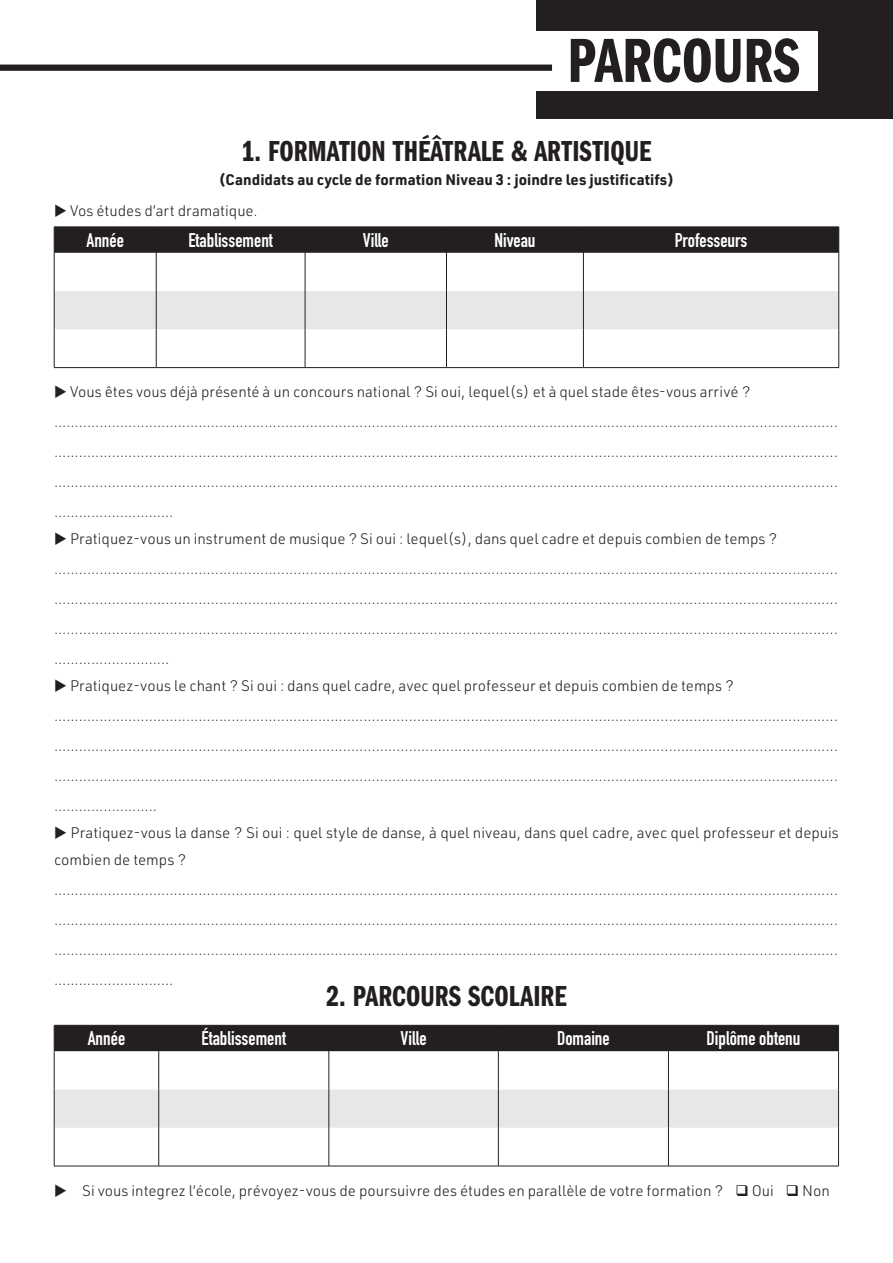
<style>
.page{position:relative;width:893px;height:1263px;background:#fff}
.page>*{position:absolute;margin:0;border:0;box-sizing:border-box;transform-origin:0 0}
.t1{font:64.5px "Franklin Gothic URW Com Dem";color:#231f20}
.sous_titre{font:30px "Franklin Gothic URW Com Dem";color:#231f20}
.corps_de_texte{font:700 19.5px "DIN Condensed";color:#fff}
.corps_de_texte-2{font:300 15px/30px "URWDIN";color:#231f20;text-align:justify}
.corps_de_texte-3{font:700 15px "URWDIN";color:#231f20}
</style>
<div class="page">
<div style="left:55px;top:291px;width:783px;height:38px;background:#e6e7e9"></div>
<div style="left:54px;top:227px;width:785px;height:26px;background:#231f20"></div>
<hr style="left:54px;top:253px;width:1px;height:38px;background:#231f20">
<hr style="left:156px;top:253px;width:1px;height:38px;background:#231f20">
<hr style="left:305px;top:253px;width:1px;height:38px;background:#231f20">
<hr style="left:446px;top:253px;width:1px;height:38px;background:#231f20">
<hr style="left:583px;top:253px;width:1px;height:38px;background:#231f20">
<hr style="left:838px;top:253px;width:1px;height:38px;background:#231f20">
<hr style="left:54px;top:291px;width:1px;height:38px;background:#231f20">
<hr style="left:156px;top:291px;width:1px;height:38px;background:#231f20">
<hr style="left:305px;top:291px;width:1px;height:38px;background:#231f20">
<hr style="left:446px;top:291px;width:1px;height:38px;background:#231f20">
<hr style="left:583px;top:291px;width:1px;height:38px;background:#231f20">
<hr style="left:838px;top:291px;width:1px;height:38px;background:#231f20">
<hr style="left:54px;top:329px;width:1px;height:38px;background:#231f20">
<hr style="left:156px;top:329px;width:1px;height:38px;background:#231f20">
<hr style="left:305px;top:329px;width:1px;height:38px;background:#231f20">
<hr style="left:446px;top:329px;width:1px;height:38px;background:#231f20">
<hr style="left:583px;top:329px;width:1px;height:38px;background:#231f20">
<hr style="left:838px;top:329px;width:1px;height:38px;background:#231f20">
<hr style="left:54px;top:367px;width:102px;height:1px;background:#231f20">
<hr style="left:156px;top:367px;width:149px;height:1px;background:#231f20">
<hr style="left:305px;top:367px;width:141px;height:1px;background:#231f20">
<hr style="left:446px;top:367px;width:137px;height:1px;background:#231f20">
<hr style="left:583px;top:367px;width:256px;height:1px;background:#231f20">
<div style="left:55px;top:1089px;width:783px;height:39px;background:#e6e7e9"></div>
<div style="left:54px;top:1025px;width:785px;height:26px;background:#231f20"></div>
<hr style="left:54px;top:1051px;width:1px;height:38px;background:#231f20">
<hr style="left:158px;top:1051px;width:1px;height:38px;background:#231f20">
<hr style="left:329px;top:1051px;width:1px;height:38px;background:#231f20">
<hr style="left:498px;top:1051px;width:1px;height:38px;background:#231f20">
<hr style="left:668px;top:1051px;width:1px;height:38px;background:#231f20">
<hr style="left:838px;top:1051px;width:1px;height:38px;background:#231f20">
<hr style="left:54px;top:1089px;width:1px;height:39px;background:#231f20">
<hr style="left:158px;top:1089px;width:1px;height:39px;background:#231f20">
<hr style="left:329px;top:1089px;width:1px;height:39px;background:#231f20">
<hr style="left:498px;top:1089px;width:1px;height:39px;background:#231f20">
<hr style="left:668px;top:1089px;width:1px;height:39px;background:#231f20">
<hr style="left:838px;top:1089px;width:1px;height:39px;background:#231f20">
<hr style="left:54px;top:1128px;width:1px;height:38px;background:#231f20">
<hr style="left:158px;top:1128px;width:1px;height:38px;background:#231f20">
<hr style="left:329px;top:1128px;width:1px;height:38px;background:#231f20">
<hr style="left:498px;top:1128px;width:1px;height:38px;background:#231f20">
<hr style="left:668px;top:1128px;width:1px;height:38px;background:#231f20">
<hr style="left:838px;top:1128px;width:1px;height:38px;background:#231f20">
<hr style="left:54px;top:1166px;width:105px;height:1px;background:#231f20">
<hr style="left:159px;top:1166px;width:170px;height:1px;background:#231f20">
<hr style="left:329px;top:1166px;width:169px;height:1px;background:#231f20">
<hr style="left:498px;top:1166px;width:170px;height:1px;background:#231f20">
<hr style="left:668px;top:1166px;width:171px;height:1px;background:#231f20">
<div style="left:537px;top:0;width:356px;height:31px;background:#231f20"></div>
<div style="left:819px;top:17px;width:74px;height:94px;background:#231f20"></div>
<div style="left:537px;top:91px;width:356px;height:27px;background:#231f20"></div>
<div style="left:0;top:65px;width:552px;height:6px;background:#231f20"></div>
<p class="t1" style="left:567px;top:15px;width:234px">PARCOURS</p>
<p class="sous_titre" style="left:242px;top:130px;width:411px">1. FORMATION THÉÂTRALE &amp; ARTISTIQUE</p>
<p class="corps_de_texte-3" style="left:219px;top:170px;width:457px">(Candidats au cycle de formation Niveau 3 : joindre les justificatifs)</p>
<p class="corps_de_texte-2" style="left:54px;top:196px;width:205px">◆ Vos études d’art dramatique.</p>
<p class="corps_de_texte" style="left:86px;top:227px;width:39px">Année</p>
<p class="corps_de_texte" style="left:188px;top:227px;width:86px">Etablissement</p>
<p class="corps_de_texte" style="left:363px;top:227px;width:28px">Ville</p>
<p class="corps_de_texte" style="left:494px;top:227px;width:43px">Niveau</p>
<p class="corps_de_texte" style="left:675px;top:227px;width:74px">Professeurs</p>
<p class="corps_de_texte-2" style="left:54px;top:377px;width:698px">◆ Vous êtes vous déjà présenté à un concours national ? Si oui, lequel(s) et à quel stade êtes-vous arrivé ?</p>
<p class="corps_de_texte-2" style="left:54px;top:407px;width:785px">.............................................................................................................................................................................................. .............................................................................................................................................................................................. .............................................................................................................................................................................................. .............................</p>
<p class="corps_de_texte-2" style="left:54px;top:524px;width:725px">◆ Pratiquez-vous un instrument de musique ? Si oui : lequel(s), dans quel cadre et depuis combien de temps ?</p>
<p class="corps_de_texte-2" style="left:54px;top:554px;width:785px">.............................................................................................................................................................................................. .............................................................................................................................................................................................. .............................................................................................................................................................................................. ............................</p>
<p class="corps_de_texte-2" style="left:54px;top:671px;width:681px">◆ Pratiquez-vous le chant ? Si oui : dans quel cadre, avec quel professeur et depuis combien de temps ?</p>
<p class="corps_de_texte-2" style="left:54px;top:701px;width:785px">.............................................................................................................................................................................................. .............................................................................................................................................................................................. .............................................................................................................................................................................................. .........................</p>
<p class="corps_de_texte-2" style="left:54px;top:819px;width:786px;line-height:27px">◆ Pratiquez-vous la danse ? Si oui : quel style de danse, à quel niveau, dans quel cadre, avec quel professeur et depuis combien de temps ?</p>
<p class="corps_de_texte-2" style="left:54px;top:875px;width:785px">.............................................................................................................................................................................................. .............................................................................................................................................................................................. .............................................................................................................................................................................................. .............................</p>
<p class="sous_titre" style="left:326px;top:975px;width:242px">2. PARCOURS SCOLAIRE</p>
<p class="corps_de_texte" style="left:88px;top:1025px;width:39px">Année</p>
<p class="corps_de_texte" style="left:202px;top:1025px;width:86px">Établissement</p>
<p class="corps_de_texte" style="left:401px;top:1025px;width:28px">Ville</p>
<p class="corps_de_texte" style="left:557px;top:1025px;width:54px">Domaine</p>
<p class="corps_de_texte" style="left:706px;top:1025px;width:95px">Diplôme obtenu</p>
<p class="corps_de_texte-2" style="left:54px;top:1175px;width:777px">◆ Si vous integrez l’école, prévoyez-vous de poursuivre des études en parallèle de votre formation ? ❑ Oui ❑ Non</p>
</div>
